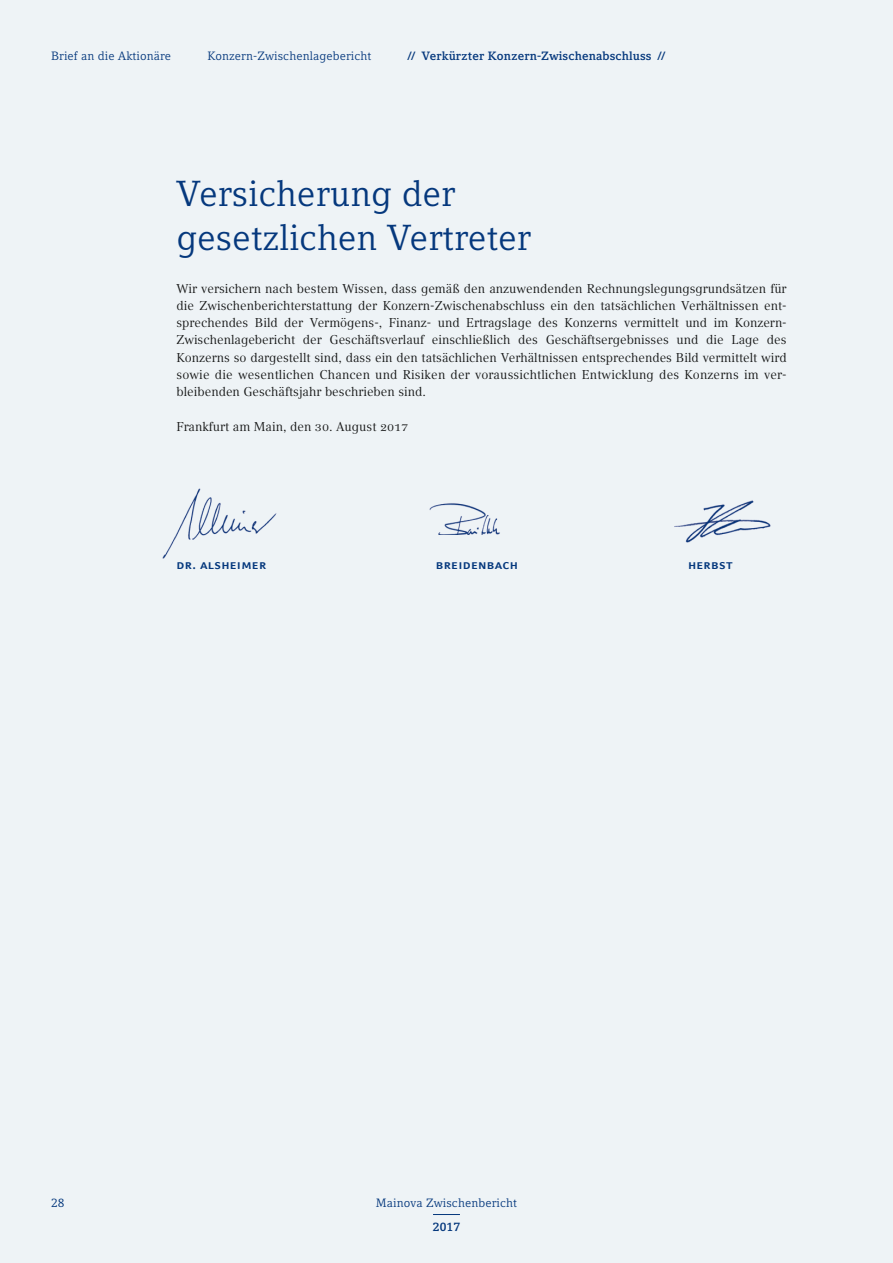
<style>
.page{position:relative;width:893px;height:1263px;background:#eef3f6}
.page>*{position:absolute;margin:0;border:0;box-sizing:border-box;transform-origin:0 0}
.t1{font:36px/43.2px "Compatil Letter LT Pro";color:#05387d}
.t2{font:12.75px/17.2px "Compatil Text LT Pro";color:#151616}
.t3{font:700 12.75px "Compatil Fact LT Pro";letter-spacing:.02em;color:#05387d}
.t4{font:12px "Compatil Letter LT Pro";letter-spacing:.01em;color:#05387d}
.t5{font:700 12px "Compatil Letter LT Pro";letter-spacing:.01em;color:#05387d}
</style>
<div class="page">
<img style="left:162px;top:488px;width:114px;height:71px">
<img style="left:674px;top:500px;width:96px;height:43px">
<img style="left:429px;top:503px;width:71px;height:32px">
<svg style="left:433px;top:1214px;width:27px;height:1px"></svg>
<p class="t4" style="left:51px;top:49px;width:122px">Brief an die Aktionäre</p>
<p class="t4" style="left:208px;top:49px;width:165px">Konzern-Zwischenlagebericht</p>
<p class="t5" style="left:408px;top:49px;width:259px">// Verkürzter Konzern-Zwischenabschluss //</p>
<h1 class="t1" style="left:176px;top:172px;width:356px">Versicherung der gesetzlichen Vertreter</h1>
<p class="t2" style="left:176px;top:280px;width:612px">Wir versichern nach bestem Wissen, dass gemäß den anzuwendenden Rechnungslegungsgrundsätzen für die Zwischenberichterstattung der Konzern-Zwischenabschluss ein den tatsächlichen Verhältnissen ent&shy;sprechendes Bild der Vermögens-, Finanz- und Ertragslage des Konzerns vermittelt und im Konzern-- Zwischenlagebericht der Geschäftsverlauf einschließlich des Geschäftsergebnisses und die Lage des Konzerns so dargestellt sind, dass ein den tatsächlichen Verhältnissen entsprechendes Bild vermittelt wird sowie die wesentlichen Chancen und Risiken der voraussichtlichen Entwicklung des Konzerns im ver&shy;bleibenden Geschäftsjahr beschrieben sind.</p>
<p class="t2" style="left:176px;top:418px;width:233px">Frankfurt am Main, den 30. August 2017</p>
<p class="t3" style="left:176px;top:557px;width:86px">Dr. AlsheimerBr</p>
<p class="t3" style="left:451px;top:557px;width:68px">eidenbach</p>
<p class="t3" style="left:688px;top:557px;width:47px">H erbst</p>
<p class="t4" style="left:51px;top:1196px;width:15px">28</p>
<p class="t4" style="left:376px;top:1196px;width:143px">Mainova Zwischenbericht</p>
<p class="t5" style="left:433px;top:1219px;width:29px">2017</p>
</div>
